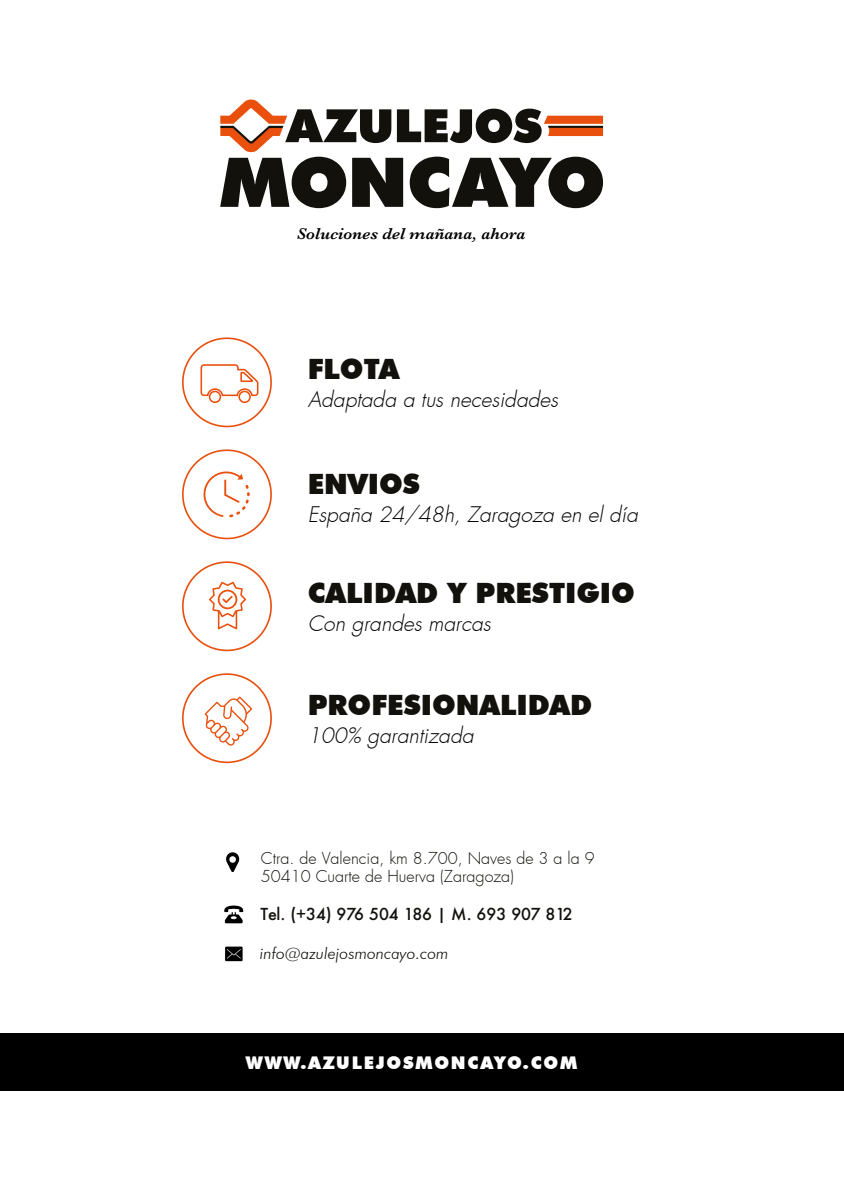
<style>
.page{position:relative;width:844px;height:1191px;background:#fff}
.page>*{position:absolute;margin:0;border:0;box-sizing:border-box;transform-origin:0 0}
.t1{font:900 28px "Futura BT";color:#12110c}
.t2{font:italic 300 21px "Futura";color:#020203}
.t3{font:900 17.5px "Futura BT";letter-spacing:.1em;color:#fff}
.t4{font:italic 600 16.28px "Baskerville";color:#000;scale:1.04 1}
.t5{font:300 16.1px/18px "Futura";color:#12110c}
.t6{font:500 16.1px "Futura";color:#12110c}
.t7{font:italic 300 16.1px "Futura BT";color:#12110c}
</style>
<div class="page">
<svg style="left:182px;top:449px;width:90px;height:90px"></svg>
<svg style="left:182px;top:561px;width:90px;height:90px"></svg>
<svg style="left:182px;top:673px;width:90px;height:90px"></svg>
<svg style="left:182px;top:337px;width:90px;height:90px"></svg>
<svg style="left:220px;top:99px;width:383px;height:109px"></svg>
<div style="left:225px;top:946px;width:17px;height:15px;background:#000"></div>
<svg style="left:227px;top:949px;width:14px;height:9px"></svg>
<svg style="left:226px;top:852px;width:14px;height:20px"></svg>
<div style="left:229px;top:856px;width:7px;height:6px;background:#f9f9fa;border-radius:50%"></div>
<svg style="left:224px;top:905px;width:19px;height:18px"></svg>
<div style="left:0;top:1033px;width:843px;height:57px;background:#000"></div>
<p class="t4" style="left:297px;top:222px;width:221px">Soluciones del mañana, ahora</p>
<h1 class="t1" style="left:307px;top:352px;width:93px">FLOTA</h1>
<p class="t2" style="left:307px;top:386px;width:257px">Adaptada a tus necesidades</p>
<h1 class="t1" style="left:307px;top:467px;width:114px">ENVIOS</h1>
<p class="t2" style="left:307px;top:500px;width:336px">España 24/48h, Zaragoza en el día</p>
<h1 class="t1" style="left:307px;top:576px;width:328px">CALIDAD Y PRESTIGIO</h1>
<p class="t2" style="left:307px;top:610px;width:189px">Con grandes marcas</p>
<h1 class="t1" style="left:307px;top:688px;width:286px">PROFESIONALIDAD</h1>
<p class="t2" style="left:307px;top:721px;width:172px">100% garantizada</p>
<p class="t5" style="left:261px;top:849px;width:335px">Ctra. de Valencia, km 8.700, Naves de 3 a la 9<br>50410 Cuarte de Huerva (Zaragoza)</p>
<p class="t6" style="left:260px;top:902px;width:314px">Tel. (+34) 976 504 186 | M. 693 907 812</p>
<p class="t7" style="left:260px;top:943px;width:190px">info@azulejosmoncayo.com</p>
<p class="t3" style="left:246px;top:1051px;width:333px">WWW.AZULEJOSMONCAYO.COM</p>
</div>
